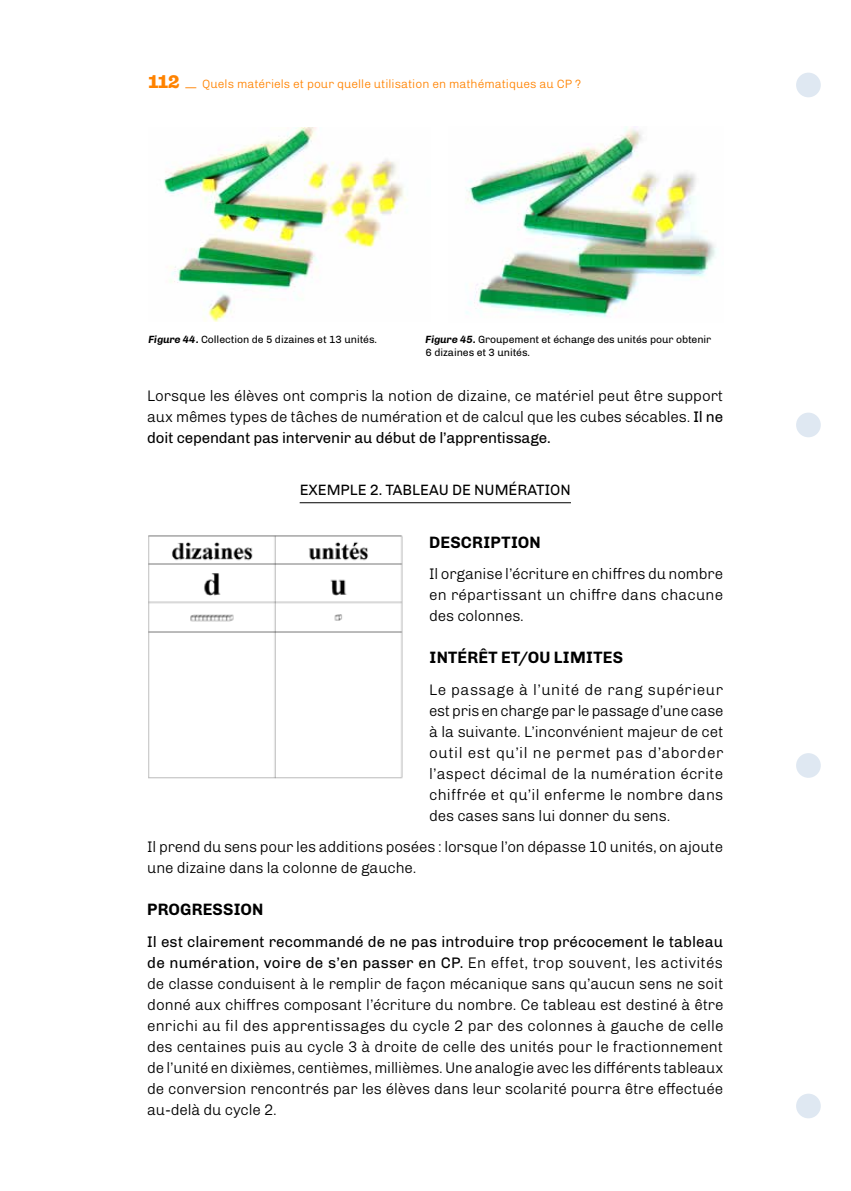
<style>
.page{position:relative;width:851px;height:1191px;background:#fff}
.page>*{position:absolute;margin:0;border:0;box-sizing:border-box;transform-origin:0 0}
.t1{font:700 16.5px "Chivo";letter-spacing:.005em;color:#000}
.t2{font:300 15.3px/21px "Chivo";letter-spacing:-.01em;color:#000;text-align:justify}
.t3{font:15px "Chivo";color:#000}
.t4{font:300 12px "Chivo";color:#ff8300}
.t5{font:10.5px/13.5px "Chivo";letter-spacing:-.005em;color:#000}
.s1{font-family:"Hernandez Niu W00";font-weight:800;font-size:18px}
.s2{font-weight:700;font-style:italic}
.s3{font-weight:400}
</style>
<div class="page">
<hr style="left:299px;top:502px;width:272px;height:1px;background:#000">
<img style="left:148px;top:535px;width:255px;height:244px">
<img style="left:164px;top:128px;width:243px;height:193px">
<img style="left:465px;top:127px;width:251px;height:191px">
<div style="left:796px;top:73px;width:24px;height:24px;background:#dfe8f2;border-radius:50%"></div>
<div style="left:796px;top:412px;width:24px;height:25px;background:#dfe8f2;border-radius:50%"></div>
<div style="left:796px;top:753px;width:24px;height:25px;background:#dfe8f2;border-radius:50%"></div>
<div style="left:796px;top:1093px;width:24px;height:25px;background:#dfe8f2;border-radius:50%"></div>
<p class="t4" style="left:148px;top:75px;width:434px"><span class="s1">112</span> — Quels matériels et pour quelle utilisation en mathématiques au CP ?</p>
<p class="t5" style="left:148px;top:332px;width:230px"><span class="s2">Figure 44.</span> Collection de 5 dizaines et 13 unités.</p>
<p class="t5" style="left:425px;top:332px;width:287px"><span class="s2">Figure 45.</span> Groupement et échange des unités pour obtenir<br>6 dizaines et 3 unités.</p>
<p class="t2" style="left:147px;top:384px;width:577px">Lorsque les élèves ont compris la notion de dizaine, ce matériel peut être support aux mêmes types de tâches de numération et de calcul que les cubes sécables. <span class="s3">Il ne doit cependant pas intervenir au début de l’apprentissage.</span></p>
<p class="t3" style="left:299px;top:479px;width:272px">EXEMPLE 2. TABLEAU DE NUMÉRATION</p>
<p class="t1" style="left:429px;top:529px;width:113px">DESCRIPTION</p>
<p class="t2" style="left:429px;top:562px;width:295px">Il organise l’écriture en chiffres du nombre en répartissant un chiffre dans chacune des colonnes.</p>
<p class="t1" style="left:429px;top:645px;width:195px">INTÉRÊT ET/OU LIMITES</p>
<p class="t2" style="left:429px;top:678px;width:296px">Le passage à l’unité de rang supérieur est pris en charge par le passage d’une case à la suivante. L’inconvénient majeur de cet outil est qu’il ne permet pas d’aborder l’aspect décimal de la numération écrite chiffrée et qu’il enferme le nombre dans des cases sans lui donner du sens.</p>
<p class="t2" style="left:147px;top:835px;width:577px">Il prend du sens pour les additions posées : lorsque l’on dépasse 10 unités, on ajoute une dizaine dans la colonne de gauche.</p>
<p class="t1" style="left:147px;top:897px;width:118px">PROGRESSION</p>
<p class="t2" style="left:147px;top:930px;width:578px"><span class="s3">Il est clairement recommandé de ne pas introduire trop précocement le tableau de numération, voire de s’en passer en CP.</span> En effet, trop souvent, les activités de classe conduisent à le remplir de façon mécanique sans qu’aucun sens ne soit donné aux chiffres composant l’écriture du nombre. Ce tableau est destiné à être enrichi au fil des apprentissages du cycle 2 par des colonnes à gauche de celle des centaines puis au cycle 3 à droite de celle des unités pour le fractionnement de l’unité en dixièmes, centièmes, millièmes. Une analogie avec les différents tableaux de conversion rencontrés par les élèves dans leur scolarité pourra être effectuée au-delà du cycle 2.</p>
</div>
